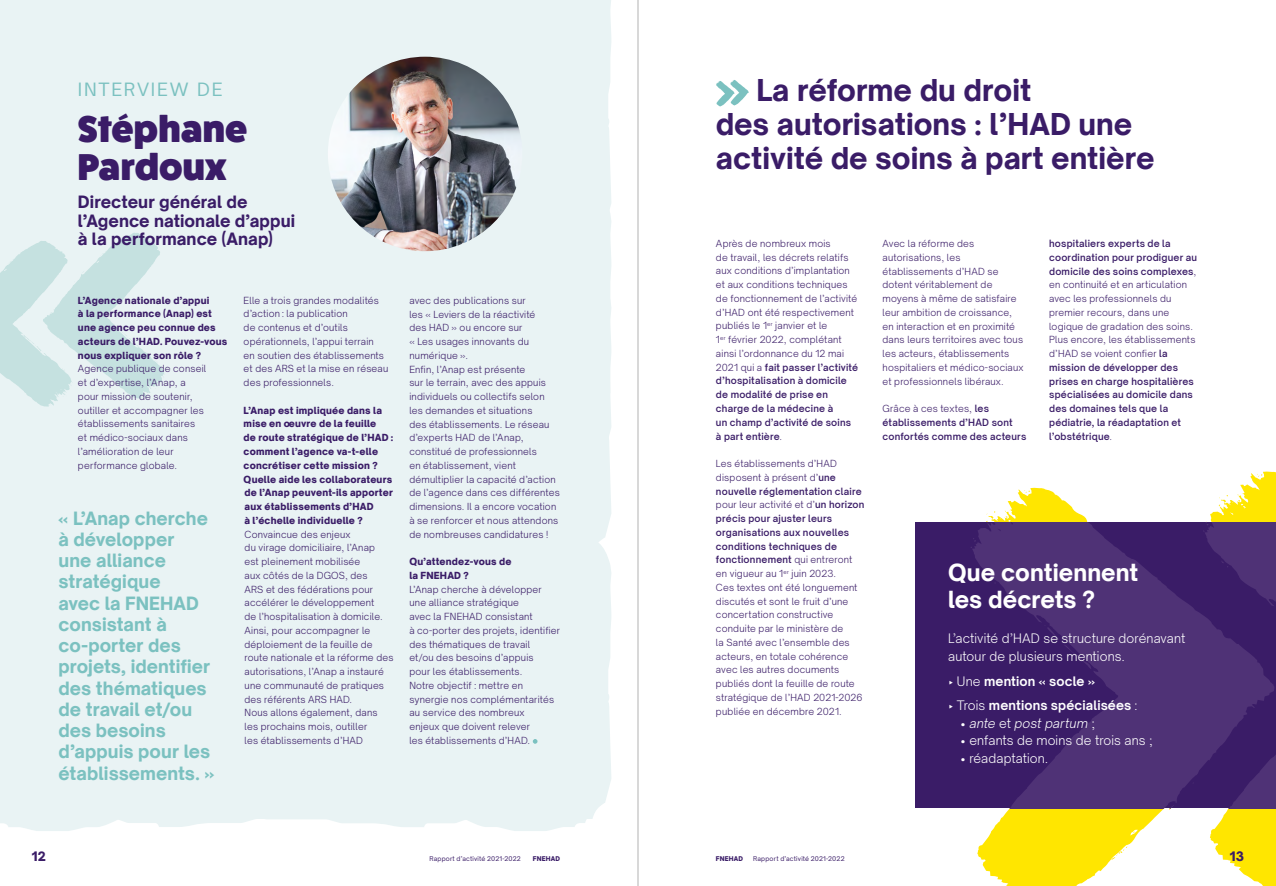
<style>
.page{position:relative;width:1276px;height:886px;background:#fff}
.page>*{position:absolute;margin:0;border:0;box-sizing:border-box;transform-origin:0 0}
.t1{font:800 37.5px/38.8px "Fat Frank";letter-spacing:.005em;color:#3a1c67}
.t2{font:800 28.75px/33.8px "Open Sauce Sans";color:#3a1c67}
.t3{font:800 22.5px/27.5px "Open Sauce Sans";color:#fff}
.t4{font:800 17.5px/21.2px "Open Sauce Sans";letter-spacing:.005em;color:#7bc1c0}
.t5{font:17.5px "Open Sauce Sans";letter-spacing:.1em;color:#7bc1c0}
.t6{font:800 16.25px/18.8px "Open Sauce Sans";letter-spacing:.005em;color:#3a1c67}
.t7{font:300 12.5px/17.5px "Open Sauce Sans";letter-spacing:.01em;color:#fff}
.t8{font:700 12.5px/24.6px "Open Sauce Sans";letter-spacing:.01em;color:#fff}
.t9{font:italic 300 12.5px "Open Sauce Sans";letter-spacing:.005em;color:#fff}
.t10{font:900 12.5px "Open Sauce Sans";color:#3a1c67}
.t11{font:300 9.38px/13.8px "Open Sauce Sans";letter-spacing:.025em;color:#3a1c67}
.t12{font:600 9.38px/13.8px "Open Sauce Sans";letter-spacing:.02em;color:#3a1c67}
.t13{font:900 9.38px/13.8px "Open Sauce Sans";letter-spacing:.02em;color:#3a1c67}
.t14{font:6.25px "Open Sauce Sans";letter-spacing:.025em;color:#3a1c67}
.t15{font:900 6.25px "Open Sauce Sans";letter-spacing:.025em;color:#3a1c67}
.s1{font-weight:600}
.s2{font-weight:300}
.s3{font-style:normal}
</style>
<div class="page">
<svg style="left:970px;top:488px;width:233px;height:398px"></svg>
<div style="left:915px;top:523px;width:361px;height:285px;background:#3a1c67"></div>
<svg style="left:971px;top:523px;width:232px;height:285px;fill:#4f3276"></svg>
<svg style="left:1203px;top:471px;width:73px;height:415px"></svg>
<div style="left:0;top:0;width:601px;height:192px;background:#e9f3f4"></div>
<div style="left:0;top:492px;width:601px;height:39px;background:#e9f3f4"></div>
<div style="left:0;top:192px;width:601px;height:300px;background:#e9f3f4"></div>
<div style="left:0;top:531px;width:601px;height:300px;background:#e9f3f4"></div>
<img style="left:328px;top:57px;width:194px;height:194px;border-radius:97px">
<svg style="left:0;top:233px;width:165px;height:173px;background:#d5e9e8"></svg>
<svg style="left:533px;top:739px;width:4px;height:5px"></svg>
<svg style="left:716px;top:80px;width:33px;height:26px"></svg>
<hr style="left:638px;top:0;width:1px;height:886px;background:#b3b2b2">
<h3 class="t5" style="left:78px;top:78px;width:146px">INTERVIEW DE</h3>
<h1 class="t1" style="left:78px;top:110px;width:171px">Stéphane<br>Pardoux</h1>
<h3 class="t6" style="left:78px;top:192px;width:219px">Directeur général de l’Agence nationale d’appui à la performance (Anap)</h3>
<p class="t13" style="left:78px;top:293px;width:151px">L’Agence nationale d’appui<br>à la performance (Anap) est une agence peu connue des acteurs de l’HAD. Pouvez-vous nous expliquer son rôle ?</p>
<p class="t11" style="left:78px;top:362px;width:130px">Agence publique de conseil et d’expertise, l’Anap, a pour mission de soutenir, outiller et accompagner les établissements sanitaires et médico-sociaux dans l’amélioration de leur performance globale.</p>
<h3 class="t4" style="left:58px;top:507px;width:157px">« L’Anap cherche à développer<br>une alliance stratégique<br>avec la FNEHAD consistant à co-porter des projets, identifier des thématiques de travail et/ou des besoins d’appuis pour les établissements. »</h3>
<p class="t11" style="left:244px;top:293px;width:146px">Elle a trois grandes modalités d’action : la publication<br>de contenus et d’outils opérationnels, l’appui terrain<br>en soutien des établissements et des ARS et la mise en réseau des professionnels.</p>
<p class="t13" style="left:244px;top:403px;width:151px">L’Anap est impliquée dans la mise en oeuvre de la feuille<br>de route stratégique de l’HAD : comment l’agence va-t-elle concrétiser cette mission ?<br>Quelle aide les collaborateurs de l’Anap peuvent-ils apporter aux établissements d’HAD<br>à l’échelle individuelle ?</p>
<p class="t11" style="left:244px;top:527px;width:150px">Convaincue des enjeux<br>du virage domiciliaire, l’Anap<br>est pleinement mobilisée<br>aux côtés de la DGOS, des<br>ARS et des fédérations pour accélérer le développement<br>de l’hospitalisation à domicile.<br>Ainsi, pour accompagner le déploiement de la feuille de route nationale et la réforme des autorisations, l’Anap a instauré une communauté de pratiques des référents ARS HAD.<br>Nous allons également, dans les prochains mois, outiller<br>les établissements d’HAD</p>
<p class="t11" style="left:409px;top:293px;width:152px">avec des publications sur<br>les « Leviers de la réactivité<br>des HAD » ou encore sur<br>« Les usages innovants du numérique ».<br>Enfin, l’Anap est présente<br>sur le terrain, avec des appuis individuels ou collectifs selon les demandes et situations<br>des établissements. Le réseau d’experts HAD de l’Anap, constitué de professionnels<br>en établissement, vient démultiplier la capacité d’action de l’agence dans ces différentes dimensions. Il a encore vocation à se renforcer et nous attendons de nombreuses candidatures !</p>
<p class="t13" style="left:409px;top:554px;width:104px">Qu’attendez-vous de la FNEHAD ?</p>
<p class="t11" style="left:409px;top:582px;width:152px">L’Anap cherche à développer une alliance stratégique<br>avec la FNEHAD consistant<br>à co-porter des projets, identifier des thématiques de travail<br>et/ou des besoins d’appuis<br>pour les établissements.<br>Notre objectif : mettre en synergie nos complémentarités au service des nombreux<br>enjeux que doivent relever<br>les établissements d’HAD.</p>
<h3 class="t10" style="left:32px;top:848px;width:16px">12</h3>
<p class="t14" style="left:429px;top:855px;width:93px">Rapport d’activité 2021-2022</p>
<p class="t15" style="left:533px;top:855px;width:29px">FNEHAD</p>
<h2 class="t2" style="left:716px;top:73px;width:440px;text-indent:40px">La réforme du droit<br>des autorisations : l’HAD une activité de soins à part entière</h2>
<p class="t11" style="left:716px;top:236px;width:144px">Après de nombreux mois<br>de travail, les décrets relatifs aux conditions d’implantation et aux conditions techniques de fonctionnement de l’activité d’HAD ont été respectivement publiés le 1<sup>er</sup> janvier et le<br>1<sup>er</sup> février 2022, complétant ainsi l’ordonnance du 12 mai<br>2021 qui a <span class="s1">fait passer l’activité d’hospitalisation à domicile de modalité de prise en charge de la médecine à<br>un champ d’activité de soins à part entière</span>.</p>
<p class="t11" style="left:716px;top:456px;width:150px">Les établissements d’HAD disposent à présent d’<span class="s1">une nouvelle réglementation claire </span>pour leur activité et d’<span class="s1">un horizon précis pour ajuster leurs organisations aux nouvelles conditions techniques de fonctionnement</span> qui entreront en vigueur au 1<sup>er</sup> juin 2023.<br>Ces textes ont été longuement discutés et sont le fruit d’une concertation constructive conduite par le ministère de<br>la Santé avec l’ensemble des acteurs, en totale cohérence avec les autres documents publiés dont la feuille de route stratégique de l’HAD 2021-2026 publiée en décembre 2021.</p>
<p class="t11" style="left:882px;top:237px;width:143px">Avec la réforme des autorisations, les établissements d’HAD se dotent véritablement de moyens à même de satisfaire leur ambition de croissance, en interaction et en proximité dans leurs territoires avec tous les acteurs, établissements hospitaliers et médico-sociaux et professionnels libéraux.</p>
<p class="t12" style="left:882px;top:402px;width:145px"><span class="s2">Grâce à ces textes,</span> les établissements d’HAD sont confortés comme des acteurs</p>
<p class="t12" style="left:1049px;top:237px;width:149px">hospitaliers experts de la coordination pour prodiguer au domicile des soins complexes<span class="s2">, en continuité et en articulation avec les professionnels du premier recours, dans une logique de gradation des soins.<br>Plus encore, les établissements d’HAD se voient confier</span> la mission de développer des prises en charge hospitalières spécialisées au domicile dans des domaines tels que la pédiatrie, la réadaptation et l’obstétrique<span class="s2">.</span></p>
<h3 class="t3" style="left:948px;top:558px;width:192px">Que contiennent les décrets ?</h3>
<h3 class="t7" style="left:948px;top:630px;width:239px">L’activité d’HAD se structure dorénavant autour de plusieurs mentions.</h3>
<h3 class="t8" style="left:948px;top:668px;width:190px"><span class="s2">‣ Une</span> mention « socle »<br><span class="s2">‣ Trois</span> mentions spécialisées <span class="s2">:</span></h3>
<h3 class="t9" style="left:960px;top:715px;width:136px"><span class="s3">•</span> ante <span class="s3">et</span> post partum <span class="s3">;</span></h3>
<h3 class="t7" style="left:960px;top:731px;width:194px">• enfants de moins de trois ans ;</h3>
<h3 class="t7" style="left:960px;top:749px;width:89px">• réadaptation.</h3>
<p class="t15" style="left:716px;top:855px;width:29px">FNEHAD</p>
<p class="t14" style="left:753px;top:855px;width:93px">Rapport d’activité 2021-2022</p>
<h3 class="t10" style="left:1230px;top:848px;width:16px">13</h3>
</div>
